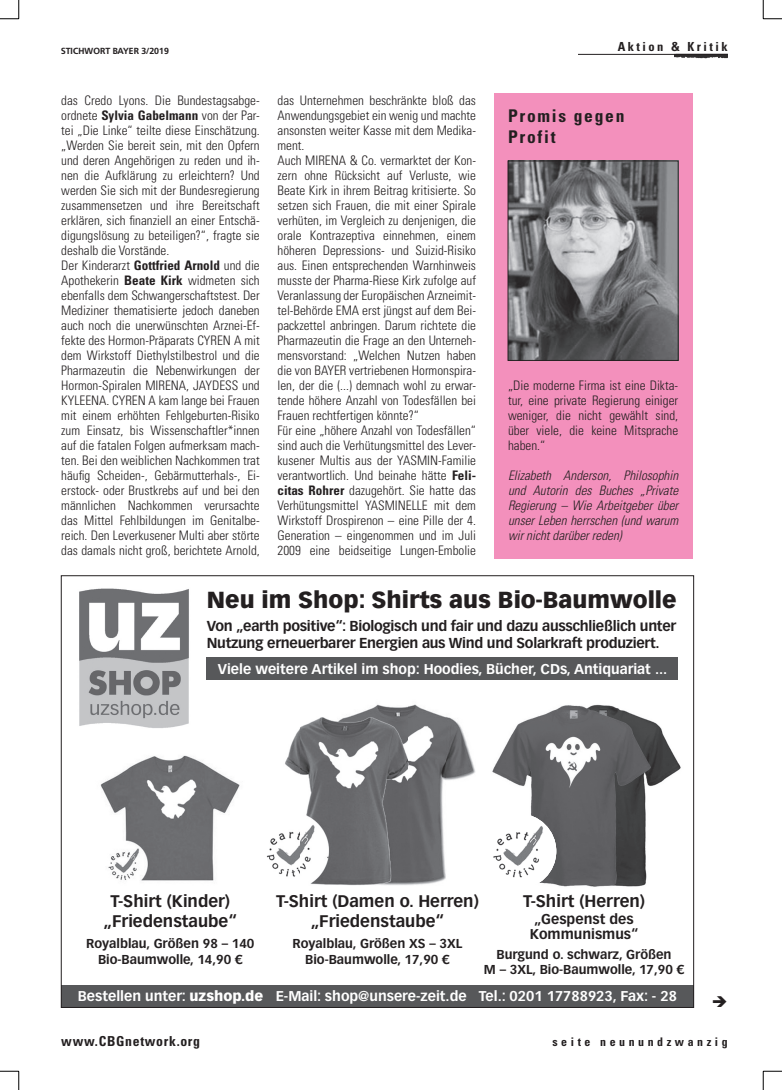
<style>
.page{position:relative;width:782px;height:1090px;background:#fff}
.page>*{position:absolute;margin:0;border:0;box-sizing:border-box;transform-origin:0 0}
.t1{font:900 22.75px "Vectora LT Std";color:#231f20}
.t2{font:700 condensed 17.5px/21px "Univers";letter-spacing:.1em;color:#231f20}
.t3{font:700 16.5px/19.9px "Vectora LT Std";color:#231f20;text-align:center}
.t4{font:700 14.12px/17px "Vectora LT Std";letter-spacing:-.02em;color:#231f20}
.t5{font:700 13.88px "Vectora LT Std";color:#fff}
.t6{font:700 13.88px/15.2px "Vectora LT Std";color:#231f20;text-align:center}
.t7{font:700 condensed 13.75px "Univers";letter-spacing:.05em;color:#231f20}
.t8{font:300 condensed 13.12px/15px "Univers";color:#231f20}
.t9{font:italic 300 condensed 13.12px/15px "Univers";color:#231f20;text-align:justify}
.t10{font:700 12.75px/15.2px "Vectora LT Std";color:#231f20;text-align:center}
.t11{font:700 condensed 12.5px "Univers";letter-spacing:.2em;color:#231f20}
.t12{font:700 condensed 11.88px "Univers";letter-spacing:.3em;color:#231f20}
.t13{font:700 8.75px "Frutiger BSK";color:#231f20}
.s1{font-weight:700}
.s2{font-weight:900}
</style>
<div class="page">
<img style="left:674px;top:53px;width:53px;height:6px">
<hr style="left:578px;top:54px;width:149px;height:1px;background:#231f20">
<img style="left:100px;top:755px;width:140px;height:126px">
<img style="left:445px;top:716px;width:31px;height:163px">
<img style="left:268px;top:704px;width:177px;height:182px">
<div style="left:61px;top:985px;width:632px;height:22px;background:#57585a"></div>
<div style="left:207px;top:658px;width:470px;height:22px;background:#57585a"></div>
<img style="left:79px;top:588px;width:110px;height:140px">
<img style="left:492px;top:704px;width:189px;height:183px">
<svg style="left:481px;top:813px;width:75px;height:76px"></svg>
<img style="left:481px;top:813px;width:37px;height:37px">
<div style="left:494px;top:94px;width:198px;height:465px;background:#f390bc"></div>
<img style="left:509px;top:163px;width:167px;height:196px">
<div style="left:507px;top:161px;width:171px;height:200px;border:1px solid #231f20"></div>
<svg style="left:0;top:0;width:20px;height:20px"></svg>
<svg style="left:0;top:1070px;width:20px;height:20px"></svg>
<svg style="left:762px;top:0;width:20px;height:20px"></svg>
<svg style="left:762px;top:1070px;width:20px;height:20px"></svg>
<p class="t13" style="left:61px;top:46px;width:109px">STICHWORT BAYER 3/2019</p>
<p class="t11" style="left:617px;top:39px;width:112px">Aktion &amp; Kritik</p>
<p class="t8" style="left:61px;top:93px;width:200px">das Credo Lyons. Die Bundestagsabge&shy;ordnete <span class="s1">Sylvia Gabelmann</span> von der Par&shy;tei „Die Linke“ teilte diese Einschätzung. „Werden Sie bereit sein, mit den Opfern und deren Angehörigen zu reden und ih&shy;nen die Aufklärung zu erleichtern? Und werden Sie sich mit der Bundesregierung zusammensetzen und ihre Bereitschaft erklären, sich finanziell an einer Entschä&shy;digungslösung zu beteiligen?“, fragte sie deshalb die Vorstände.<br>Der Kinderarzt <span class="s1">Gottfried Arnold</span> und die Apothekerin <span class="s1">Beate Kirk</span> widmeten sich ebenfalls dem Schwangerschaftstest. Der Mediziner thematisierte jedoch daneben auch noch die unerwünschten Arznei-Ef&shy;fekte des Hormon-Präparats CYREN A mit dem Wirkstoff Diethylstilbestrol und die Pharmazeutin die Nebenwirkungen der Hormon-Spiralen MIRENA, JAYDESS und KYLEENA. CYREN A kam lange bei Frauen mit einem erhöhten Fehlgeburten-Risiko zum Einsatz, bis Wissenschaftler*innen auf die fatalen Folgen aufmerksam mach&shy;ten. Bei den weiblichen Nachkommen trat häufig Scheiden-, Gebärmutterhals-, Ei&shy;erstock- oder Brustkrebs auf und bei den männlichen Nachkommen verursachte das Mittel Fehlbildungen im Genitalbe&shy;reich. Den Leverkusener Multi aber störte das damals nicht groß, berichtete Arnold,</p>
<p class="t8" style="left:277px;top:93px;width:200px">das Unternehmen beschränkte bloß das Anwendungsgebiet ein wenig und machte ansonsten weiter Kasse mit dem Medika&shy;ment.<br>Auch MIRENA &amp; Co. vermarktet der Kon&shy;zern ohne Rücksicht auf Verluste, wie Beate Kirk in ihrem Beitrag kritisierte. So setzen sich Frauen, die mit einer Spirale verhüten, im Vergleich zu denjenigen, die orale Kontrazeptiva einnehmen, einem höheren Depressions- und Suizid-Risiko aus. Einen entsprechenden Warnhinweis musste der Pharma-Riese Kirk zufolge auf Veranlassung der Europäischen Arzneimit&shy;tel-Behörde EMA erst jüngst auf dem Bei&shy;packzettel anbringen. Darum richtete die Pharmazeutin die Frage an den Unterneh&shy;mensvorstand: „Welchen Nutzen haben die von BAYER vertriebenen Hormonspira&shy;len, der die (...) demnach wohl zu erwar&shy;tende höhere Anzahl von Todesfällen bei Frauen rechtfertigen könnte?“<br>Für eine „höhere Anzahl von Todesfällen“ sind auch die Verhütungsmittel des Lever&shy;kusener Multis aus der YASMIN-Familie verantwortlich. Und beinahe hätte <span class="s1">Feli&shy;citas Rohrer</span> dazugehört. Sie hatte das Verhütungsmittel YASMINELLE mit dem Wirkstoff Drospirenon – eine Pille der 4.<br>Generation – eingenommen und im Juli 2009 eine beidseitige Lungen-Embolie</p>
<h1 class="t1" style="left:207px;top:585px;width:471px">Neu im Shop: Shirts aus Bio-Baumwolle</h1>
<h2 class="t2" style="left:508px;top:105px;width:118px">Promis gegen<br>Profit</h2>
<p class="t8" style="left:508px;top:378px;width:172px;text-align:justify">„Die moderne Firma ist eine Dikta&shy;tur, eine private Regierung einiger weniger, die nicht gewählt sind, über viele, die keine Mitsprache haben.“</p>
<p class="t9" style="left:508px;top:468px;width:172px">Elizabeth Anderson, Philosophin und Autorin des Buches „Private Regierung – Wie Arbeitgeber über unser Leben herrschen (und warum wir nicht darüber reden)</p>
<p class="t4" style="left:207px;top:617px;width:471px">Von „earth positive“: Biologisch und fair und dazu ausschließlich unter<br>Nutzung erneuerbarer Energien aus Wind und Solarkraft produziert.</p>
<p class="t5" style="left:218px;top:661px;width:451px">Viele weitere Artikel im shop: Hoodies, Bücher, CDs, Antiquariat ...</p>
<p class="t3" style="left:104px;top:891px;width:134px">T-Shirt (Kinder) „Friedenstaube“</p>
<p class="t10" style="left:86px;top:936px;width:170px">Royalblau, Größen 98 – 140<br>Bio-Baumwolle, 14,90 €</p>
<p class="t3" style="left:276px;top:891px;width:204px">T-Shirt (Damen o. Herren) „Friedenstaube“</p>
<p class="t10" style="left:292px;top:936px;width:171px">Royalblau, Größen XS – 3XL<br>Bio-Baumwolle, 17,90 €</p>
<p class="t3" style="left:523px;top:891px;width:124px">T-Shirt (Herren)</p>
<p class="t6" style="left:530px;top:911px;width:110px">„Gespenst des<br>Kommunismus“</p>
<p class="t10" style="left:484px;top:947px;width:202px">Burgund o. schwarz, Größen<br>M – 3XL, Bio-Baumwolle, 17,90 €</p>
<p class="t5" style="left:78px;top:988px;width:600px">Bestellen unter: <span class="s2">uzshop.de</span> E-Mail: shop@unsere-zeit.de Tel.: 0201 17788923, Fax: - 28</p>
<p class="t7" style="left:61px;top:1033px;width:140px">www.CBGnetwork.org</p>
<p class="t12" style="left:552px;top:1035px;width:177px">seite neunundzwanzig</p>
</div>
